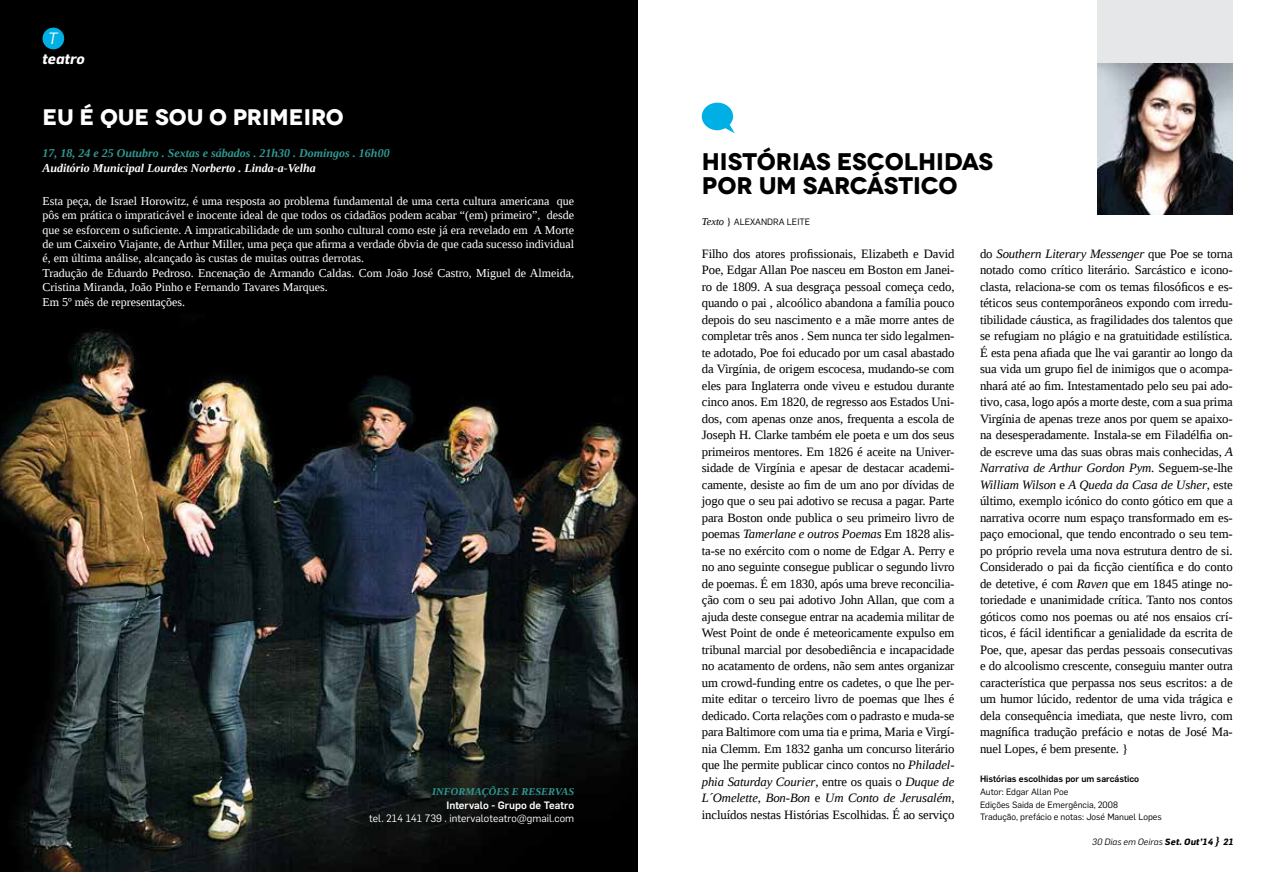
<style>
.page{position:relative;width:1276px;height:872px;background:#fff}
.page>*{position:absolute;margin:0;border:0;box-sizing:border-box;transform-origin:0 0}
.t1{font:700 24px/24px "Novecentowide";letter-spacing:-.01em;color:#000}
.t2{font:700 22.5px "Novecentowide";color:#fff}
.t3{font:italic 16.05px "Flama";color:#fff}
.t4{font:italic 700 14.25px "Flama";letter-spacing:.01em;color:#fff}
.t5{font:12.75px/16.5px "Liberation Serif";letter-spacing:-.01em;color:#000;text-align:justify}
.t6{font:12px/14.4px "Liberation Serif";color:#fff}
.t7{font:italic 700 12px "Liberation Serif";color:#319891}
.t8{font:italic 700 12px "Liberation Serif";color:#fff}
.t9{font:10.5px "Flama";color:#fff}
.t10{font:500 10.5px "Flama";color:#fff}
.t11{font:italic 700 10.5px "Liberation Serif";color:#319891}
.t12{font:9px/12.8px "Flama";color:#000}
.t13{font:500 9px "Flama";color:#000}
.t14{font:italic 9px "Flama";letter-spacing:.005em;color:#000}
.s1{font-family:"Liberation Serif";font-style:italic;font-size:10.5px}
.s2{font-family:"Liberation Serif";font-size:10.5px}
.s3{font-style:italic}
.s4{font-weight:700;font-size:8.85px}
.s5{font-weight:700}
.s6{font-family:"Liberation Serif";font-weight:700;font-size:12px}
</style>
<div class="page">
<div style="left:1097px;top:0;width:135px;height:208px;background:#e6e7e9"></div>
<img style="left:1097px;top:64px;width:135px;height:151px">
<svg style="left:702px;top:103px;width:33px;height:30px"></svg>
<img style="left:0;top:0;width:638px;height:872px">
<div style="left:43px;top:28px;width:21px;height:21px;background:#00b0e5;border-radius:50%"></div>
<p class="t3" style="left:48px;top:28px;width:11px">T</p>
<p class="t4" style="left:43px;top:48px;width:44px">teatro</p>
<h2 class="t2" style="left:43px;top:103px;width:302px">EU É QUE SOU O PRIMEIRO</h2>
<p class="t7" style="left:43px;top:145px;width:349px">17, 18, 24 e 25 Outubro . Sextas e sábados . 21h30 . Domingos . 16h00</p>
<p class="t8" style="left:43px;top:160px;width:275px">Auditório Municipal Lourdes Norberto . Linda-a-Velha</p>
<p class="t6" style="left:43px;top:193px;width:533px">Esta peça, de Israel Horowitz, é uma resposta ao problema fundamental de uma certa cultura americana que pôs em prática o impraticável e inocente ideal de que todos os cidadãos podem acabar “(em) primeiro”, desde que se esforcem o suficiente. A impraticabilidade de um sonho cultural como este já era revelado em A Morte de um Caixeiro Viajante, de Arthur Miller, uma peça que afirma a verdade óbvia de que cada sucesso individual é, em última análise, alcançado às custas de muitas outras derrotas.<br>Tradução de Eduardo Pedroso. Encenação de Armando Caldas. Com João José Castro, Miguel de Almeida, Cristina Miranda, João Pinho e Fernando Tavares Marques.<br>Em 5º mês de representações.</p>
<p class="t11" style="left:432px;top:785px;width:144px">INFORMAÇÕES E RESERVAS</p>
<p class="t10" style="left:446px;top:797px;width:129px">Intervalo - Grupo de Teatro</p>
<p class="t9" style="left:369px;top:811px;width:206px">tel. 214 141 739 . intervaloteatro@gmail.com</p>
<h1 class="t1" style="left:702px;top:149px;width:293px">HISTÓRIAS ESCOLHIDAS<br>POR UM SARCÁSTICO</h1>
<p class="t12" style="left:702px;top:215px;width:110px"><span class="s1">Texto</span> <span class="s2">}</span> ALEXANDRA LEITE</p>
<p class="t5" style="left:702px;top:245px;width:254px">Filho dos atores profissionais, Elizabeth e David Poe, Edgar Allan Poe nasceu em Boston em Janei&shy;ro de 1809. A sua desgraça pessoal começa cedo, quando o pai , alcoólico abandona a família pouco depois do seu nascimento e a mãe morre antes de completar três anos . Sem nunca ter sido legalmen&shy;te adotado, Poe foi educado por um casal abastado da Virgínia, de origem escocesa, mudando-se com eles para Inglaterra onde viveu e estudou durante cinco anos. Em 1820, de regresso aos Estados Uni&shy;dos, com apenas onze anos, frequenta a escola de Joseph H. Clarke também ele poeta e um dos seus primeiros mentores. Em 1826 é aceite na Univer&shy;sidade de Virgínia e apesar de destacar academi&shy;camente, desiste ao fim de um ano por dívidas de jogo que o seu pai adotivo se recusa a pagar. Parte para Boston onde publica o seu primeiro livro de poemas <span class="s3">Tamerlane e outros Poemas</span> Em 1828 alis&shy;ta-se no exército com o nome de Edgar A. Perry e no ano seguinte consegue publicar o segundo livro de poemas. É em 1830, após uma breve reconcilia&shy;ção com o seu pai adotivo John Allan, que com a ajuda deste consegue entrar na academia militar de West Point de onde é meteoricamente expulso em tribunal marcial por desobediência e incapacidade no acatamento de ordens, não sem antes organizar um crowd-funding entre os cadetes, o que lhe per&shy;mite editar o terceiro livro de poemas que lhes é dedicado. Corta relações com o padrasto e muda-se para Baltimore com uma tia e prima, Maria e Virgí&shy;nia Clemm. Em 1832 ganha um concurso literário que lhe permite publicar cinco contos no <span class="s3">Philadel&shy;phia Saturday Courier</span>, entre os quais o <span class="s3">Duque de L´Omelette</span>, <span class="s3">Bon-Bon</span> e <span class="s3">Um Conto de Jerusalém</span>, incluídos nestas Histórias Escolhidas. É ao serviço</p>
<p class="t5" style="left:980px;top:245px;width:254px">do <span class="s3">Southern Literary Messenger</span> que Poe se torna notado como crítico literário. Sarcástico e icono&shy;clasta, relaciona-se com os temas filosóficos e es&shy;téticos seus contemporâneos expondo com irredu&shy;tibilidade cáustica, as fragilidades dos talentos que se refugiam no plágio e na gratuitidade estilística.<br>É esta pena afiada que lhe vai garantir ao longo da sua vida um grupo fiel de inimigos que o acompa&shy;nhará até ao fim. Intestamentado pelo seu pai ado&shy;tivo, casa, logo após a morte deste, com a sua prima Virgínia de apenas treze anos por quem se apaixo&shy;na desesperadamente. Instala-se em Filadélfia on&shy;de escreve uma das suas obras mais conhecidas, <span class="s3">A Narrativa de Arthur Gordon Pym</span>. Seguem-se-lhe <span class="s3">William Wilson</span> e <span class="s3">A Queda da Casa de Usher</span>, este último, exemplo icónico do conto gótico em que a narrativa ocorre num espaço transformado em es&shy;paço emocional, que tendo encontrado o seu tem&shy;po próprio revela uma nova estrutura dentro de si.<br>Considerado o pai da ficção científica e do conto de detetive, é com <span class="s3">Raven</span> que em 1845 atinge no&shy;toriedade e unanimidade crítica. Tanto nos contos góticos como nos poemas ou até nos ensaios crí&shy;ticos, é fácil identificar a genialidade da escrita de Poe, que, apesar das perdas pessoais consecutivas e do alcoolismo crescente, conseguiu manter outra característica que perpassa nos seus escritos: a de um humor lúcido, redentor de uma vida trágica e dela consequência imediata, que neste livro, com magnífica tradução prefácio e notas de José Ma&shy;nuel Lopes, é bem presente. }</p>
<p class="t13" style="left:980px;top:772px;width:161px">Histórias escolhidas por um sarcástico</p>
<p class="t12" style="left:980px;top:784px;width:183px">Autor: Edgar Allan Poe<br>Edições Saida de Emergência, 2008<br>Tradução, prefácio e notas: José Manuel Lopes</p>
<p class="t14" style="left:1092px;top:836px;width:143px">30 Dias em Oeiras <span class="s4">Set. Out</span><span class="s5">’14</span> <span class="s6">}</span> <span class="s5">21</span></p>
</div>
